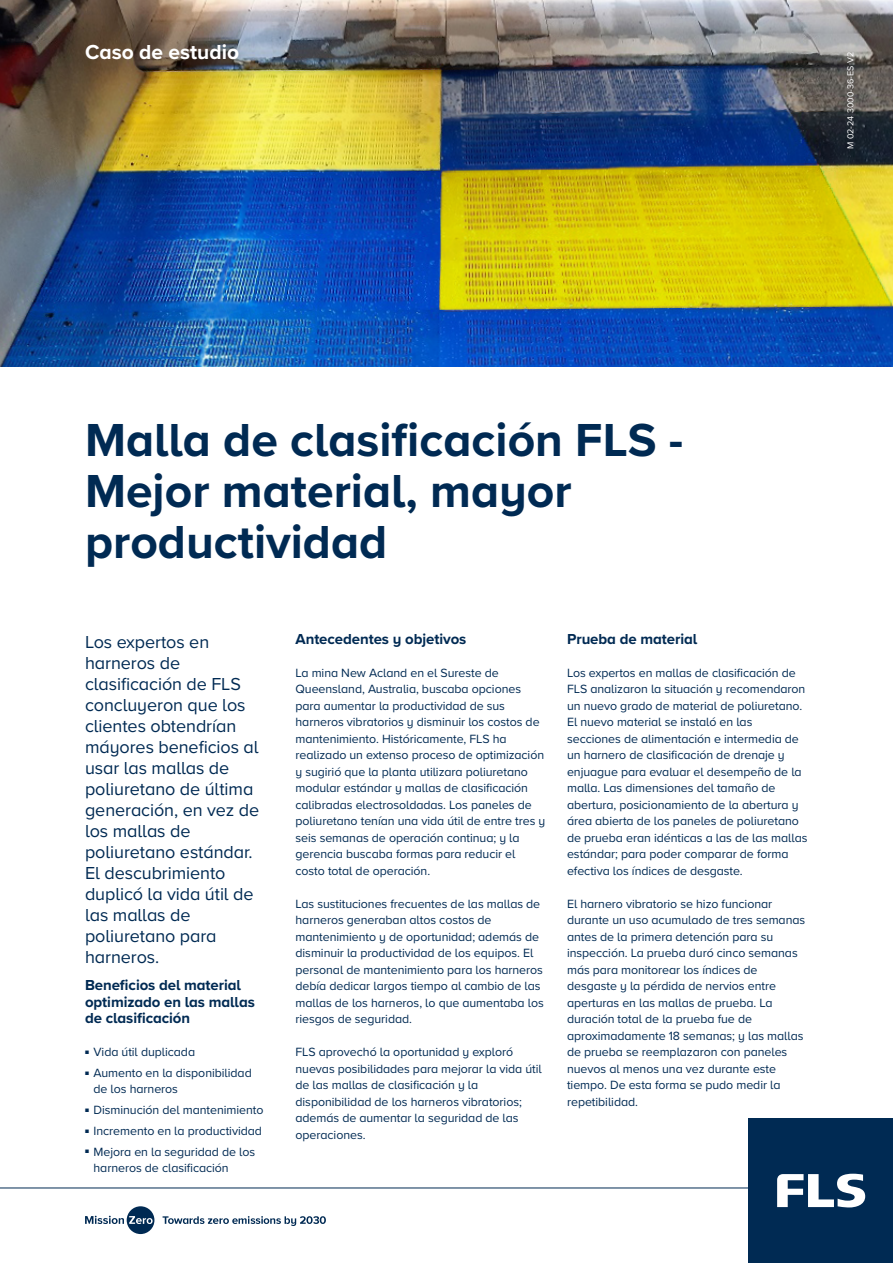
<style>
.page{position:relative;width:893px;height:1263px;background:#fff}
.page>*{position:absolute;margin:0;border:0;box-sizing:border-box;transform-origin:0 0}
.t1{font:700 48px/51px "Proxima Nova";color:#002a53}
.t2{font:700 21px "Proxima Nova";color:#fff}
.t3{font:18px/21px "Proxima Nova";letter-spacing:-.005em;color:#002a53}
.t4{font:700 15px/16.5px "Proxima Nova";letter-spacing:-.005em;color:#012a53}
.t5{font:12.3px/16.5px "Proxima Nova";letter-spacing:-.005em;color:#002a53}
.t6{font:9px "Proxima Nova";color:#fff}
</style>
<div class="page">
<img style="left:0;top:0;width:893px;height:366px">
<svg style="left:85px;top:1206px;width:69px;height:28px"></svg>
<svg style="left:163px;top:1216px;width:163px;height:10px"></svg>
<hr style="left:0;top:1188px;width:893px;height:1px;background:#002a53">
<div style="left:748px;top:1118px;width:145px;height:145px;background:#002a53"></div>
<svg style="left:777px;top:1174px;width:88px;height:33px"></svg>
<h2 class="t2" style="left:85px;top:36px;width:156px">Caso de estudio</h2>
<p class="t6" style="left:844px;top:149px;width:98px;rotate:-90deg">M 02-24 3000-36-ES V2</p>
<h1 class="t1" style="left:85px;top:414px;width:600px">Malla de clasificación FLS -<br>Mejor material, mayor productividad</h1>
<p class="t3" style="left:85px;top:630px;width:176px">Los expertos en harneros de clasificación de FLS concluyeron que los clientes obtendrían máyores beneficios al usar las mallas de poliuretano de última generación, en vez de los mallas de poliuretano estándar.<br>El descubrimiento duplicó la vida útil de las mallas de poliuretano para harneros.</p>
<p class="t4" style="left:296px;top:630px;width:172px">Antecedentes y objetivos</p>
<p class="t5" style="left:296px;top:664px;width:251px">La mina New Acland en el Sureste de Queensland, Australia, buscaba opciones para aumentar la productividad de sus harneros vibratorios y disminuir los costos de mantenimiento. Históricamente, FLS ha realizado un extenso proceso de optimización y sugirió que la planta utilizara poliuretano modular estándar y mallas de clasificación calibradas electrosoldadas. Los paneles de poliuretano tenían una vida útil de entre tres y seis semanas de operación continua; y la gerencia buscaba formas para reducir el costo total de operación.</p>
<p class="t5" style="left:296px;top:895px;width:250px">Las sustituciones frecuentes de las mallas de harneros generaban altos costos de mantenimiento y de oportunidad; además de disminuir la productividad de los equipos. El personal de mantenimiento para los harneros debía dedicar largos tiempo al cambio de las mallas de los harneros, lo que aumentaba los riesgos de seguridad.</p>
<p class="t5" style="left:296px;top:1043px;width:248px">FLS aprovechó la oportunidad y exploró nuevas posibilidades para mejorar la vida útil de las mallas de clasificación y la disponibilidad de los harneros vibratorios; además de aumentar la seguridad de las operaciones.</p>
<p class="t4" style="left:85px;top:976px;width:171px">Beneficios del material optimizado en las mallas de clasificación</p>
<p class="t5" style="left:85px;top:1043px;width:112px"><sup>■</sup> Vida útil duplicada</p>
<p class="t5" style="left:94px;top:1064px;width:160px;text-indent:-9px"><sup>■</sup> Aumento en la disponibilidad de los harneros</p>
<p class="t5" style="left:85px;top:1101px;width:180px"><sup>■</sup> Disminución del mantenimiento</p>
<p class="t5" style="left:85px;top:1122px;width:178px"><sup>■</sup> Incremento en la productividad</p>
<p class="t5" style="left:94px;top:1143px;width:163px;text-indent:-9px"><sup>■</sup> Mejora en la seguridad de los harneros de clasificación</p>
<p class="t4" style="left:567px;top:630px;width:132px">Prueba de material</p>
<p class="t5" style="left:567px;top:664px;width:242px">Los expertos en mallas de clasificación de FLS analizaron la situación y recomendaron un nuevo grado de material de poliuretano.<br>El nuevo material se instaló en las secciones de alimentación e intermedia de un harnero de clasificación de drenaje y enjuague para evaluar el desempeño de la malla. Las dimensiones del tamaño de abertura, posicionamiento de la abertura y área abierta de los paneles de poliuretano de prueba eran idénticas a las de las mallas estándar; para poder comparar de forma efectiva los índices de desgaste.</p>
<p class="t5" style="left:567px;top:895px;width:240px">El harnero vibratorio se hizo funcionar durante un uso acumulado de tres semanas antes de la primera detención para su inspección. La prueba duró cinco semanas más para monitorear los índices de desgaste y la pérdida de nervios entre aperturas en las mallas de prueba. La duración total de la prueba fue de aproximadamente 18 semanas; y las mallas de prueba se reemplazaron con paneles nuevos al menos una vez durante este tiempo. De esta forma se pudo medir la repetibilidad.</p>
</div>
